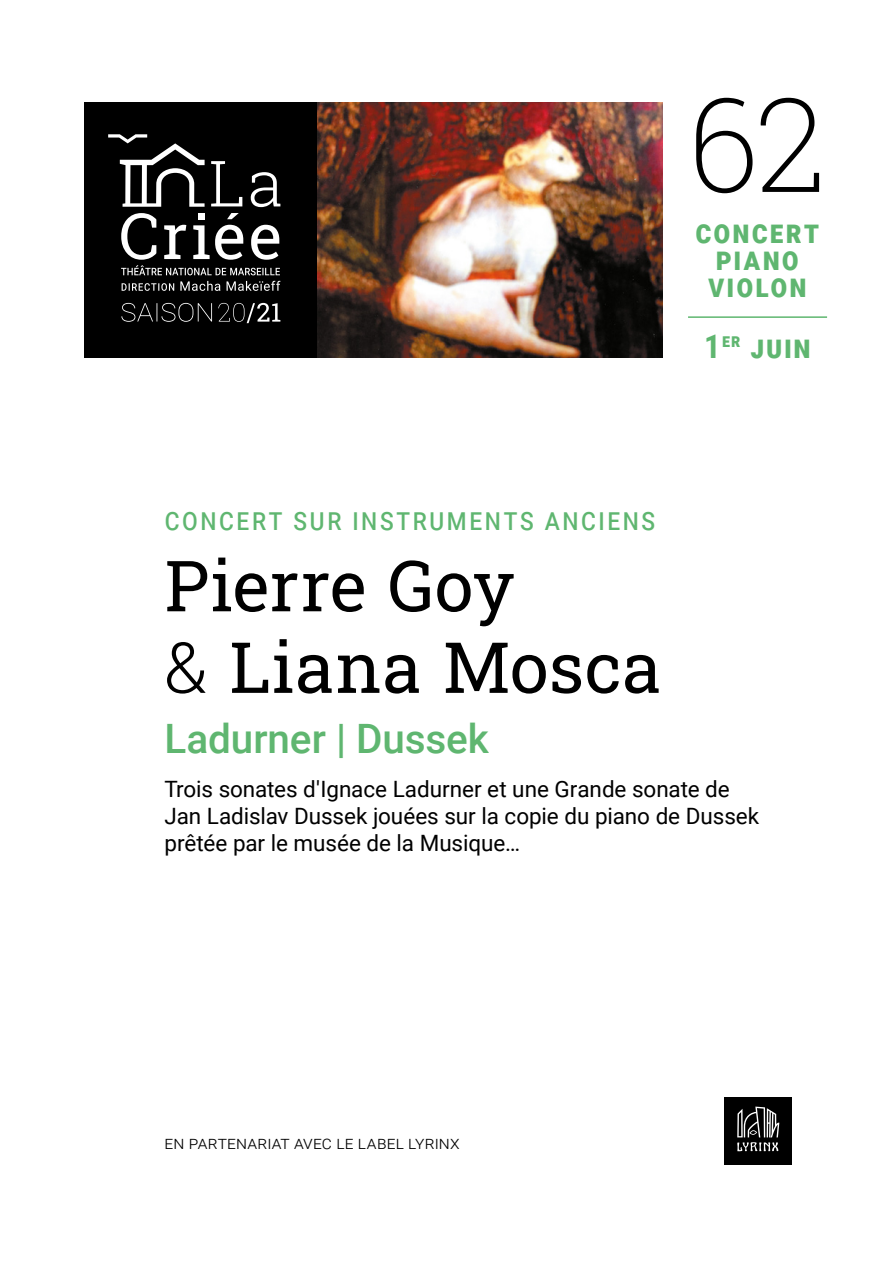
<style>
.page{position:relative;width:893px;height:1263px;background:#fff}
.page>*{position:absolute;margin:0;border:0;box-sizing:border-box;transform-origin:0 0}
.t1{font:200 130.5px "Roboto Slab";color:#000}
.t2{font:70.5px/81.6px "Roboto Slab";letter-spacing:.01em;color:#000}
.t3{font:500 40.5px "Roboto";letter-spacing:-.005em;color:#5fb670}
.t4{font:700 32.7px/26.7px "Roboto Condensed";letter-spacing:.06em;color:#5fb670;text-align:center}
.t5{font:31.5px "Roboto Condensed";letter-spacing:.06em;color:#5fb670}
.t6{font:22.5px/27px "Roboto";letter-spacing:-.005em;color:#000}
.t7{font:300 18px "Roboto";letter-spacing:.015em;color:#000}
.s1{font-weight:300}
</style>
<div class="page">
<div style="left:724px;top:1097px;width:67px;height:68px;background:#000"></div>
<svg style="left:737px;top:1106px;width:42px;height:45px"></svg>
<div style="left:84px;top:102px;width:234px;height:255px;background:#000"></div>
<svg style="left:122px;top:281px;width:158px;height:10px"></svg>
<svg style="left:108px;top:134px;width:97px;height:73px"></svg>
<svg style="left:211px;top:161px;width:69px;height:46px"></svg>
<svg style="left:121px;top:213px;width:159px;height:62px"></svg>
<svg style="left:218px;top:303px;width:62px;height:20px"></svg>
<svg style="left:121px;top:303px;width:91px;height:19px"></svg>
<img style="left:318px;top:102px;width:344px;height:255px">
<hr style="left:688px;top:316px;width:139px;height:2px;background:#5fb670">
<h1 class="t1" style="left:688px;top:55px;width:140px">62</h1>
<h3 class="t4" style="left:695px;top:217px;width:126px">concert piano violon</h3>
<h3 class="t4" style="left:704px;top:332px;width:108px">1<sup>er</sup> juin</h3>
<h3 class="t5" style="left:164px;top:496px;width:493px">concert sur instruments anciens</h3>
<h2 class="t2" style="left:164px;top:543px;width:498px">Pierre Goy<br><span class="s1">&amp;</span> Liana Mosca</h2>
<h3 class="t3" style="left:164px;top:710px;width:326px">Ladurner | Dussek</h3>
<p class="t6" style="left:164px;top:774px;width:596px">Trois sonates d'Ignace Ladurner et une Grande sonate de<br>Jan Ladislav Dussek jouées sur la copie du piano de Dussek prêtée par le musée de la Musique…</p>
<p class="t7" style="left:164px;top:1130px;width:297px">en partenariat avec le label lyrinx</p>
</div>
